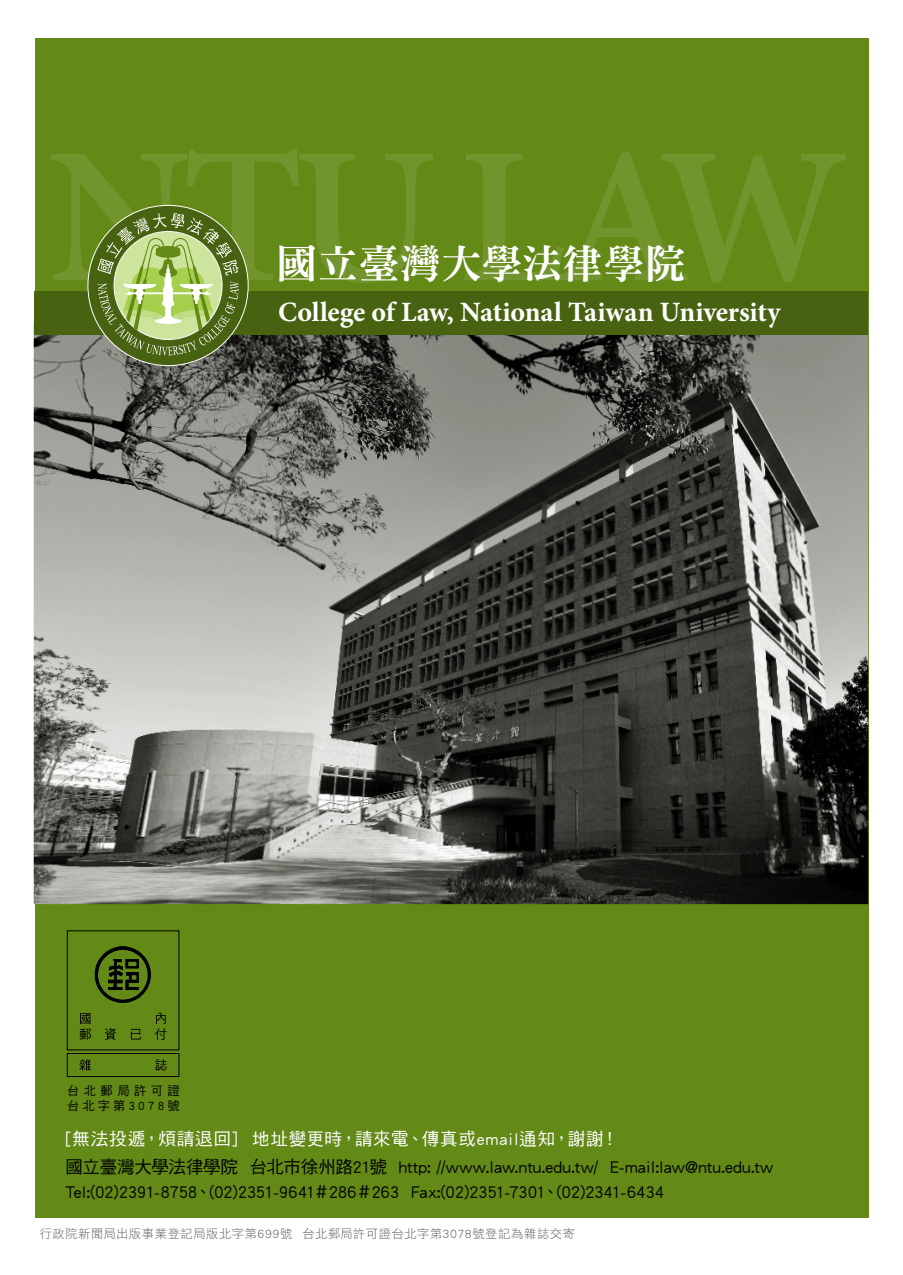
<style>
.page{position:relative;width:903px;height:1275px;background:#fff}
.page>*{position:absolute;margin:0;border:0;box-sizing:border-box;transform-origin:0 0}
.t1{font:600 194.25px "Minion Pro";letter-spacing:-.055em;color:#fff}
.t2{font:40.25px "DF Ming Std W9";letter-spacing:.02em;color:#fff}
.t3{font:700 28px "Minion Pro";letter-spacing:-.01em;color:#fff}
.t4{font:17.5px/24.5px "DF Hei Std W5";letter-spacing:-.02em;color:#000}
.t5{font:17.5px "DF Hei Std W5";letter-spacing:.04em;color:#fff}
.t6{font:12.25px "DF Li Hei Std W3";letter-spacing:.05em;color:#666}
.t7{font:12.25px/14.7px "DF Hei Std W5";letter-spacing:.25em;color:#000}
</style>
<div class="page">
<div style="left:35px;top:38px;width:833px;height:1180px;background:#638916"></div>
<img style="left:34px;top:319px;width:834px;height:585px">
<div style="left:67px;top:930px;width:112px;height:120px;border:1px solid #000"></div>
<div style="left:67px;top:1053px;width:112px;height:24px;border:1px solid #000"></div>
<img style="left:95px;top:946px;width:56px;height:57px">
<svg style="left:79px;top:1013px;width:12px;height:27px"></svg>
<svg style="left:105px;top:1028px;width:11px;height:12px"></svg>
<svg style="left:131px;top:1029px;width:10px;height:10px"></svg>
<svg style="left:155px;top:1013px;width:12px;height:27px"></svg>
<svg style="left:79px;top:1059px;width:12px;height:11px"></svg>
<svg style="left:155px;top:1059px;width:12px;height:11px"></svg>
<div style="left:34px;top:292px;width:833px;height:43px;background:#476210"></div>
<svg style="left:87px;top:205px;width:162px;height:161px"></svg>
<h1 class="t1" style="left:47px;top:84px;width:802px">NTU LAW</h1>
<h2 class="t2" style="left:277px;top:241px;width:410px">國立臺灣大學法律學院</h2>
<h3 class="t3" style="left:278px;top:292px;width:504px">College of Law, National Taiwan University</h3>
<p class="t7" style="left:67px;top:1083px;width:114px">台北郵局許可證台北字第3078號</p>
<p class="t5" style="left:65px;top:1129px;width:555px">[無法投遞，煩請退回] 地址變更時，請來電、傳真或email通知，謝謝！</p>
<p class="t4" style="left:65px;top:1155px;width:709px">國立臺灣大學法律學院 台北市徐州路21號 http: //www.law.ntu.edu.tw/ E-mail:law@ntu.edu.tw<br>Tel:(02)2391-8758、(02)2351-9641＃286＃263 Fax:(02)2351-7301、(02)2341-6434</p>
<p class="t6" style="left:40px;top:1227px;width:537px">行政院新聞局出版事業登記局版北字第699號 台北郵局許可證台北字第3078號登記為雜誌交寄</p>
</div>
